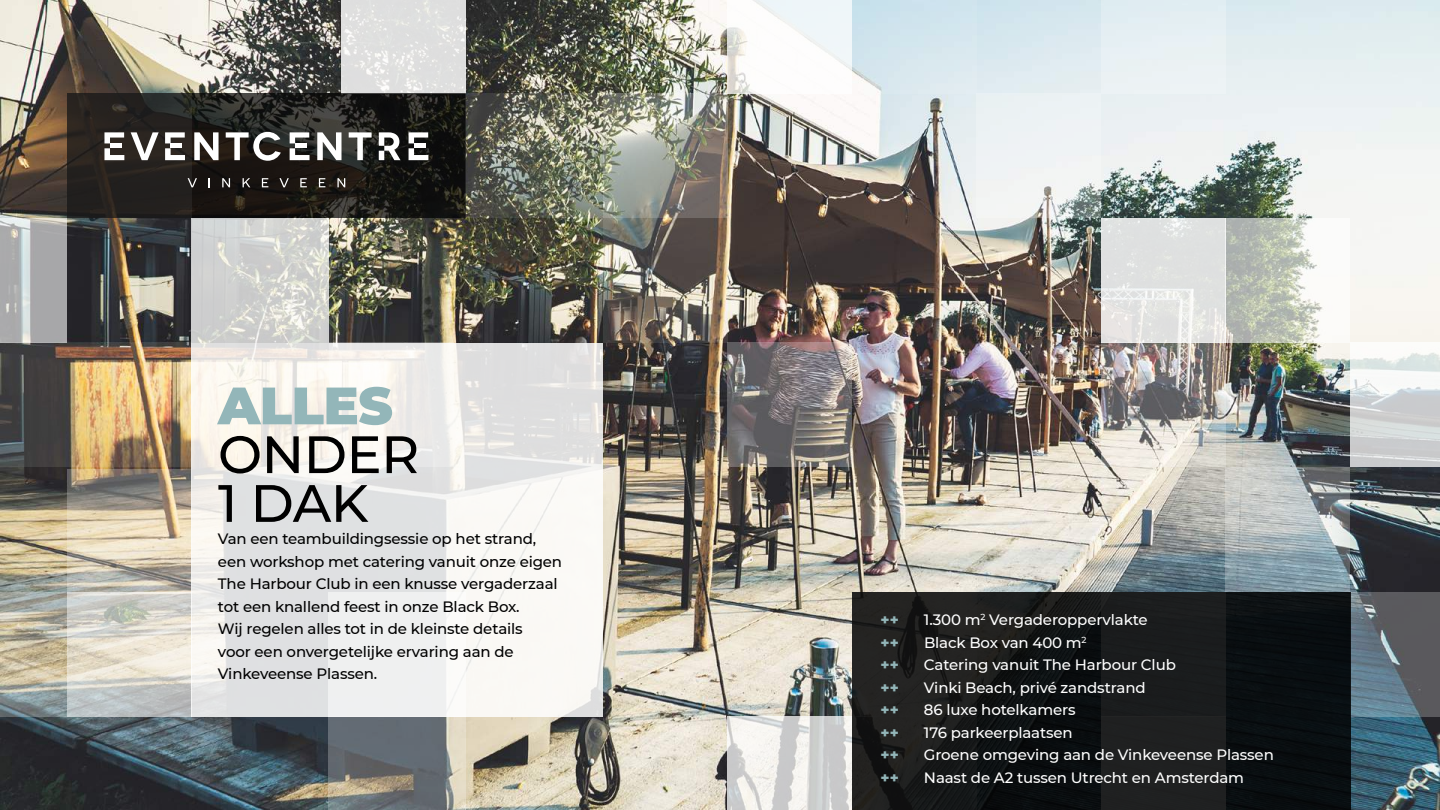
<style>
.page{position:relative;width:1440px;height:810px;background:#fff}
.page>*{position:absolute;margin:0;border:0;box-sizing:border-box;transform-origin:0 0}
.t1{font:500 52.5px/48.8px "Montserrat";letter-spacing:-.01em;color:#000}
.t2{font:900 52.5px "Montserrat";letter-spacing:-.01em;color:#93b6b9}
.t3{font:500 15px/22.5px "Montserrat";letter-spacing:-.01em;color:#000}
.t4{font:500 15px "Montserrat";letter-spacing:-.01em;color:#fff}
.t5{font:800 15px "Montserrat";color:#93b6b9}
</style>
<div class="page">
<img style="left:0;top:0;width:1440px;height:810px">
<div style="left:1101px;top:0;width:125px;height:94px;background:#e9f0f3"></div>
<svg style="left:852px;top:0;width:124px;height:94px;background:#d5e6ed"></svg>
<svg style="left:727px;top:0;width:125px;height:94px"></svg>
<svg style="left:976px;top:94px;width:125px;height:124px;fill:#eff2f4"></svg>
<img style="left:603px;top:94px;width:124px;height:124px">
<svg style="left:329px;top:716px;width:137px;height:94px;background:#7d7f7f"></svg>
<img style="left:1101px;top:343px;width:125px;height:124px">
<svg style="left:1226px;top:218px;width:124px;height:125px"></svg>
<svg style="left:0;top:218px;width:67px;height:125px;background:#b1b2b3"></svg>
<svg style="left:67px;top:593px;width:125px;height:123px;background:#d5d4cc"></svg>
<svg style="left:1101px;top:218px;width:125px;height:125px;background:#e3e3e2"></svg>
<svg style="left:341px;top:0;width:125px;height:94px;background:#dfdfdf"></svg>
<svg style="left:727px;top:343px;width:125px;height:124px;background:#7f7979"></svg>
<svg style="left:67px;top:469px;width:125px;height:124px;background:#bcb29f"></svg>
<img style="left:603px;top:218px;width:124px;height:125px">
<svg style="left:0;top:343px;width:67px;height:124px;background:#434242"></svg>
<img style="left:67px;top:343px;width:125px;height:124px">
<svg style="left:1226px;top:467px;width:124px;height:125px;background:#a1adb1"></svg>
<svg style="left:0;top:592px;width:67px;height:124px;background:#aeac9d"></svg>
<svg style="left:727px;top:716px;width:125px;height:94px"></svg>
<svg style="left:192px;top:218px;width:137px;height:125px;background:#d3d4d1"></svg>
<svg style="left:67px;top:94px;width:399px;height:124px;background:#201e1b"></svg>
<svg style="left:1350px;top:343px;width:90px;height:124px"></svg>
<img style="left:466px;top:94px;width:137px;height:124px">
<svg style="left:1350px;top:592px;width:90px;height:124px;background:#5f6a73"></svg>
<svg style="left:192px;top:343px;width:411px;height:373px"></svg>
<svg style="left:852px;top:592px;width:498px;height:218px;background:#141717"></svg>
<svg style="left:131px;top:132px;width:28px;height:28px"></svg>
<svg style="left:194px;top:132px;width:25px;height:28px"></svg>
<svg style="left:226px;top:132px;width:55px;height:29px"></svg>
<svg style="left:317px;top:132px;width:25px;height:28px"></svg>
<svg style="left:349px;top:132px;width:23px;height:28px"></svg>
<svg style="left:104px;top:132px;width:20px;height:28px"></svg>
<svg style="left:165px;top:132px;width:20px;height:28px"></svg>
<svg style="left:290px;top:132px;width:20px;height:28px"></svg>
<svg style="left:409px;top:132px;width:19px;height:28px"></svg>
<svg style="left:379px;top:132px;width:22px;height:28px"></svg>
<svg style="left:188px;top:178px;width:9px;height:9px"></svg>
<svg style="left:208px;top:178px;width:2px;height:9px"></svg>
<svg style="left:222px;top:178px;width:8px;height:9px"></svg>
<svg style="left:243px;top:178px;width:7px;height:9px"></svg>
<svg style="left:262px;top:178px;width:6px;height:9px"></svg>
<svg style="left:279px;top:178px;width:10px;height:9px"></svg>
<svg style="left:300px;top:178px;width:7px;height:9px"></svg>
<svg style="left:319px;top:178px;width:6px;height:9px"></svg>
<svg style="left:337px;top:178px;width:8px;height:9px"></svg>
<h1 class="t2" style="left:218px;top:366px;width:176px">ALLES</h1>
<h1 class="t1" style="left:218px;top:428px;width:203px">ONDER<br>1 DAK</h1>
<p class="t3" style="left:218px;top:527px;width:346px">Van een teambuildingsessie op het strand, een workshop met catering vanuit onze eigen The Harbour Club in een knusse vergaderzaal tot een knallend feest in onze Black Box.<br>Wij regelen alles tot in de kleinste details<br>voor een onvergetelijke ervaring aan de Vinkeveense Plassen.</p>
<p class="t5" style="left:881px;top:609px;width:20px">++</p>
<p class="t4" style="left:924px;top:609px;width:225px">1.300 m<sup>2</sup> Vergaderoppervlakte</p>
<p class="t5" style="left:881px;top:631px;width:20px">++</p>
<p class="t4" style="left:924px;top:632px;width:164px">Black Box van 400 m<sup>2</sup></p>
<p class="t5" style="left:881px;top:654px;width:20px">++</p>
<p class="t4" style="left:924px;top:654px;width:253px">Catering vanuit The Harbour Club</p>
<p class="t5" style="left:881px;top:676px;width:20px">++</p>
<p class="t4" style="left:924px;top:677px;width:223px">Vinki Beach, privé zandstrand</p>
<p class="t5" style="left:881px;top:699px;width:20px">++</p>
<p class="t4" style="left:924px;top:699px;width:153px">86 luxe hotelkamers</p>
<p class="t5" style="left:881px;top:721px;width:20px">++</p>
<p class="t4" style="left:924px;top:722px;width:150px">176 parkeerplaatsen</p>
<p class="t5" style="left:881px;top:744px;width:20px">++</p>
<p class="t4" style="left:924px;top:744px;width:351px">Groene omgeving aan de Vinkeveense Plassen</p>
<p class="t5" style="left:881px;top:766px;width:20px">++</p>
<p class="t4" style="left:924px;top:767px;width:322px">Naast de A2 tussen Utrecht en Amsterdam</p>
</div>
